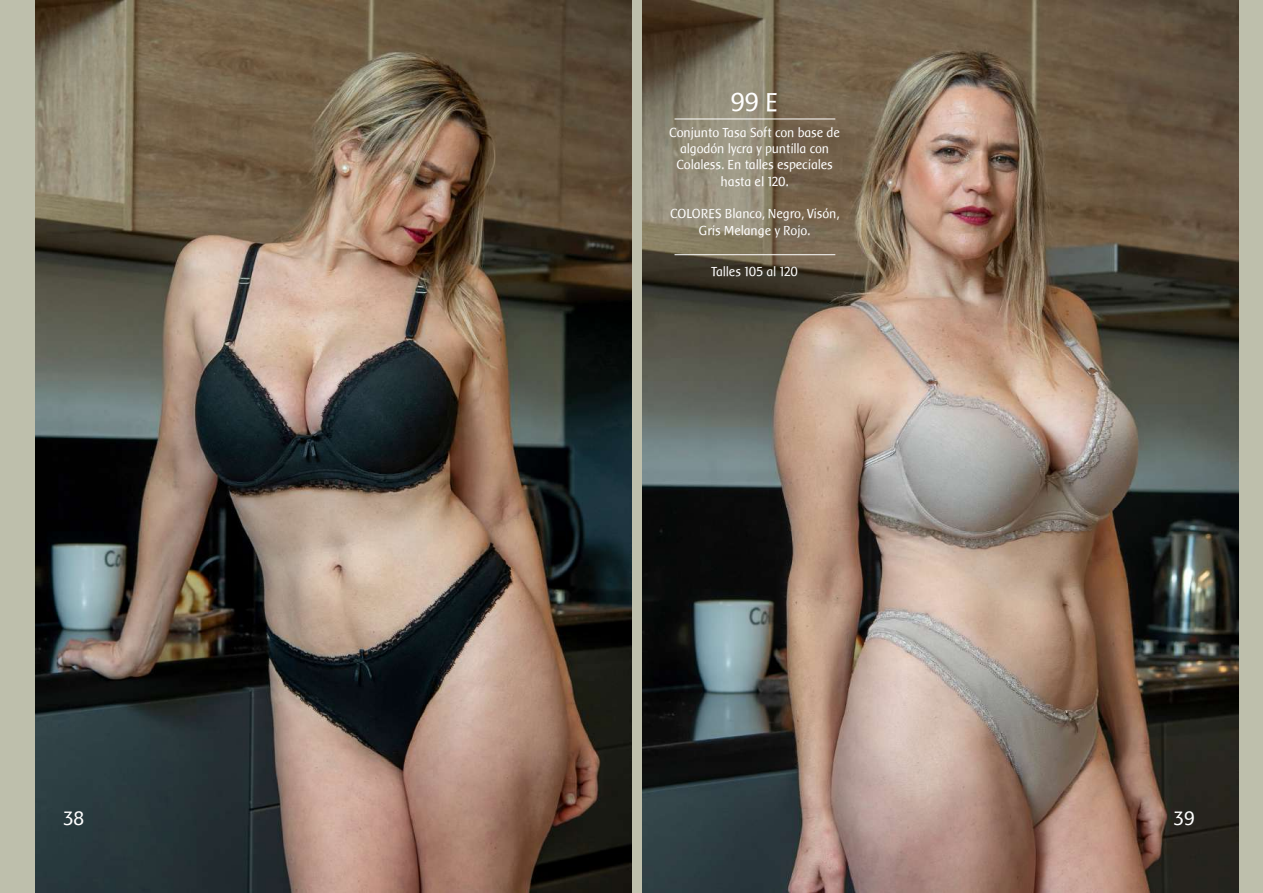
<style>
.page{position:relative;width:1263px;height:893px;background:#bebfac}
.page>*{position:absolute;margin:0;border:0;box-sizing:border-box;transform-origin:0 0}
.t1{font:26.7px "Baar Sophia";color:#fff}
.t2{font:20.1px "Baar Sophia";color:#fff}
.t3{font:13.5px/16.2px "Baar Sophia";color:#fff;text-align:center}
</style>
<div class="page">
<img style="left:35px;top:1px;width:596px;height:892px">
<img style="left:643px;top:1px;width:596px;height:892px">
<hr style="left:674px;top:119px;width:161px;height:1px;background:#fff">
<hr style="left:674px;top:254px;width:161px;height:1px;background:#fff">
<h1 class="t1" style="left:731px;top:87px;width:49px">99 E</h1>
<p class="t3" style="left:669px;top:124px;width:172px">Conjunto Tasa Soft con base de algodón lycra y puntilla con<br>Colaless. En talles especiales hasta el 120.</p>
<p class="t3" style="left:670px;top:206px;width:171px">COLORES Blanco, Negro, Visón,<br>Gris Melange y Rojo.</p>
<p class="t3" style="left:711px;top:264px;width:88px">Talles 105 al 120</p>
<h2 class="t2" style="left:63px;top:808px;width:23px">38</h2>
<h2 class="t2" style="left:1174px;top:808px;width:23px">39</h2>
</div>
